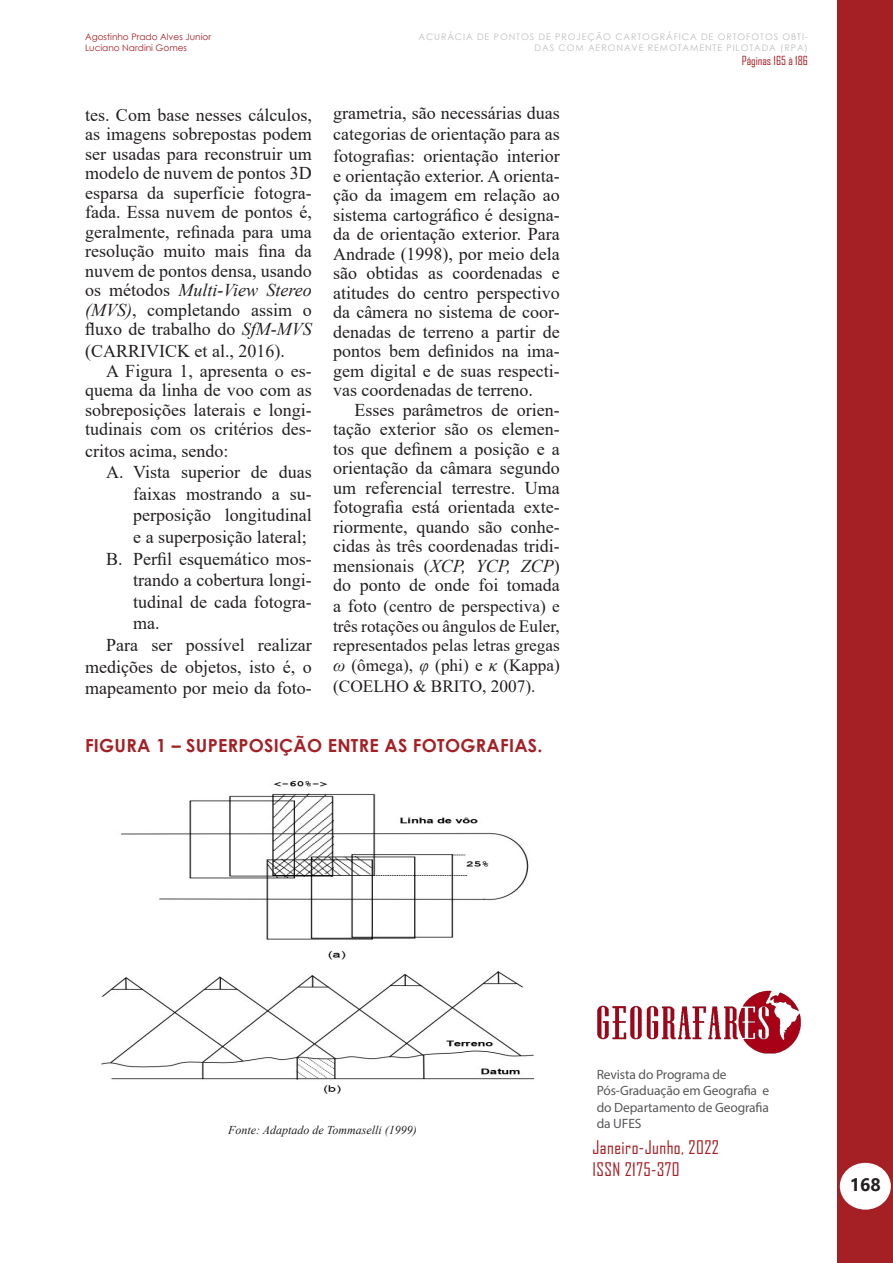
<style>
.page{position:relative;width:893px;height:1263px;background:#fff}
.page>*{position:absolute;margin:0;border:0;box-sizing:border-box;transform-origin:0 0}
.Corpo_do_Texto_Ofici{font:18px/19.5px "Times New Roman";color:#231f20;text-align:justify}
.TÍTULO_CENTURY{font:700 18px "Century Gothic";letter-spacing:.015em;color:#a52025}
.t1{font:18px/21.6px "Agency FB";letter-spacing:.025em;color:#a52025}
.t2{font:700 18px "Segoe UI";color:#231f20}
.Corpo_do_Texto_Ofici-2{font:17.25px/19.8px "Times New Roman";color:#231f20;text-align:justify}
.t3{font:13.5px/16.2px "Myriad Pro";letter-spacing:-.01em;color:#57585a}
.TÍTULO_CENTURY-2{font:italic 12px "Times New Roman";color:#231f20}
.t4{font:12px "Agency FB";color:#a52025}
.t5{font:9px/10.8px "Century Gothic";letter-spacing:.1em;color:#bcbdc0;text-align:right}
.t6{font:9px/10.8px "Century Gothic";color:#a52025}
.s1{font-style:italic}
.s2{font-size:18px}
</style>
<div class="page">
<div style="left:838px;top:0;width:55px;height:1263px;background:#a52025"></div>
<div style="left:841px;top:1163px;width:49px;height:46px;background:#fff;border-radius:50%"></div>
<div style="left:840px;top:1163px;width:51px;height:46px;border:2px solid #fff;border-radius:50%"></div>
<img style="left:597px;top:990px;width:204px;height:64px">
<img style="left:101px;top:781px;width:434px;height:313px">
<p class="t6" style="left:85px;top:31px;width:128px">Agostinho Prado Alves Junior<br>Luciano Nardini Gomes</p>
<p class="Corpo_do_Texto_Ofici" style="left:85px;top:105px;width:228px">tes. Com base nesses cálculos, as imagens sobrepostas podem ser usadas para reconstruir um modelo de nuvem de pontos 3D esparsa da superfície fotogra&shy;fada. Essa nuvem de pontos é, geralmente, refinada para uma resolução muito mais fina da nuvem de pontos densa, usando os métodos <span class="s1">Multi-View Stereo (MVS)</span>, completando assim o fluxo de trabalho do <span class="s1">SfM-MVS</span></p>
<p class="Corpo_do_Texto_Ofici" style="left:85px;top:341px;width:201px">(CARRIVICK et al., 2016).</p>
<p class="Corpo_do_Texto_Ofici" style="left:85px;top:360px;width:228px;text-indent:21px">A Figura 1, apresenta o es&shy;quema da linha de voo com as sobreposições laterais e longi&shy;tudinais com os critérios des-</p>
<p class="Corpo_do_Texto_Ofici" style="left:85px;top:440px;width:145px">critos acima, sendo:</p>
<p class="Corpo_do_Texto_Ofici" style="left:133px;top:461px;width:180px;line-height:21.6px;text-indent:-27px">A. Vista superior de duas faixas mostrando a su&shy;perposição longitudinal e a superposição lateral;</p>
<p class="Corpo_do_Texto_Ofici" style="left:133px;top:547px;width:180px;line-height:21.6px;text-indent:-27px">B. Perfil esquemático mos&shy;trando a cobertura longi&shy;tudinal de cada fotogra&shy;ma.</p>
<p class="Corpo_do_Texto_Ofici" style="left:85px;top:634px;width:228px;line-height:21.6px;text-indent:21px">Para ser possível realizar medições de objetos, isto é, o mapeamento por meio da foto-</p>
<p class="t5" style="left:418px;top:31px;width:391px">ACURÁCIA DE PONTOS DE PROJEÇÃO CARTOGRÁFICA DE ORTOFOTOS OBTI-<br>DAS COM AERONAVE REMOTAMENTE PILOTADA (RPA)</p>
<p class="t4" style="left:742px;top:53px;width:68px">Páginas 165 à 186</p>
<p class="Corpo_do_Texto_Ofici" style="left:333px;top:101px;width:228px;line-height:21.6px">grametria, são necessárias duas categorias de orientação para as fotografias: orientação interior</p>
<p class="Corpo_do_Texto_Ofici" style="left:333px;top:165px;width:228px">e orientação exterior. A orienta&shy;ção da imagem em relação ao sistema cartográfico é designa&shy;da de orientação exterior. Para Andrade (1998), por meio dela são obtidas as coordenadas e atitudes do centro perspectivo da câmera no sistema de coor&shy;denadas de terreno a partir de pontos bem definidos na ima&shy;gem digital e de suas respecti&shy;vas coordenadas de terreno.</p>
<p class="Corpo_do_Texto_Ofici" style="left:333px;top:399px;width:228px;text-indent:21px">Esses parâmetros de orien&shy;tação exterior são os elemen&shy;tos que definem a posição e a orientação da câmara segundo um referencial terrestre. Uma fotografia está orientada exte&shy;riormente, quando são conhe&shy;cidas às três coordenadas tridi&shy;mensionais (<span class="s1">XCP, YCP, ZCP</span>) do ponto de onde foi tomada</p>
<p class="Corpo_do_Texto_Ofici-2" style="left:333px;top:596px;width:228px"><span class="s2">a foto</span> (centro de perspectiva) e três rotações ou ângulos de Euler, representados pelas letras gregas <span class="s1">ω</span> (ômega), <span class="s1">φ</span> (phi) e <span class="s1">κ</span> (Kappa) (COELHO &amp; BRITO, 2007).</p>
<p class="TÍTULO_CENTURY" style="left:85px;top:731px;width:459px">FIGURA 1 – SUPERPOSIÇÃO ENTRE AS FOTOGRAFIAS.</p>
<p class="TÍTULO_CENTURY-2" style="left:228px;top:1122px;width:190px">Fonte: Adaptado de Tommaselli (1999)</p>
<p class="t3" style="left:597px;top:1066px;width:174px">Revista do Programa de<br>Pós-Graduação em Geografia e do Departamento de Geografia da UFES</p>
<p class="t1" style="left:592px;top:1136px;width:128px">Janeiro-Junho, 2022<br>ISSN 2175-370</p>
<p class="t2" style="left:850px;top:1167px;width:33px">168</p>
</div>
